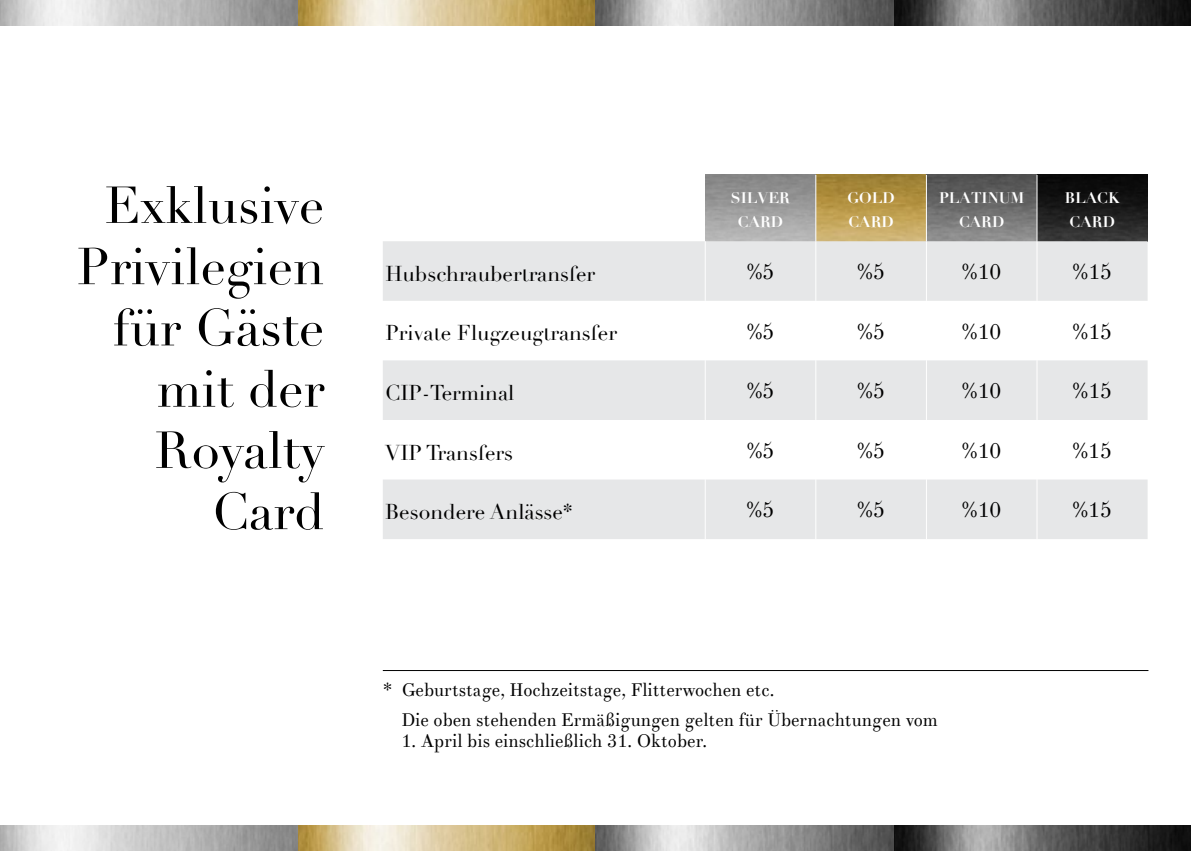
<style>
.page{position:relative;width:1191px;height:851px;background:#fff}
.page>*{position:absolute;margin:0;border:0;box-sizing:border-box;transform-origin:0 0}
.t1{font:51px/61.2px "Didot";color:#000;text-align:right}
.t2{font:21px "Didot";color:#000}
.t3{font:21px "Theano Didot";color:#000}
.t4{font:18px/30px "Theano Didot";color:#000}
.t5{font:700 15px/24px "Didot";color:#fff;text-align:center}
</style>
<div class="page">
<img style="left:0;top:0;width:1191px;height:26px">
<img style="left:0;top:825px;width:1191px;height:25px">
<img style="left:705px;top:175px;width:442px;height:66px">
<svg style="left:383px;top:241px;width:764px;height:298px;fill:#e6e7e8"></svg>
<hr style="left:815px;top:175px;width:1px;height:66px;background:#fff">
<hr style="left:926px;top:175px;width:1px;height:66px;background:#fff">
<hr style="left:1036px;top:175px;width:1px;height:66px;background:#fff">
<hr style="left:704px;top:241px;width:1px;height:60px;background:#fff">
<hr style="left:815px;top:241px;width:1px;height:60px;background:#fff">
<hr style="left:926px;top:241px;width:1px;height:60px;background:#fff">
<hr style="left:1036px;top:241px;width:1px;height:60px;background:#fff">
<hr style="left:704px;top:301px;width:1px;height:59px;background:#fff">
<hr style="left:815px;top:301px;width:1px;height:59px;background:#fff">
<hr style="left:926px;top:301px;width:1px;height:59px;background:#fff">
<hr style="left:1036px;top:301px;width:1px;height:59px;background:#fff">
<hr style="left:704px;top:360px;width:1px;height:60px;background:#fff">
<hr style="left:815px;top:360px;width:1px;height:60px;background:#fff">
<hr style="left:926px;top:360px;width:1px;height:60px;background:#fff">
<hr style="left:1036px;top:360px;width:1px;height:60px;background:#fff">
<hr style="left:704px;top:420px;width:1px;height:59px;background:#fff">
<hr style="left:815px;top:420px;width:1px;height:59px;background:#fff">
<hr style="left:926px;top:420px;width:1px;height:59px;background:#fff">
<hr style="left:1036px;top:420px;width:1px;height:59px;background:#fff">
<hr style="left:704px;top:479px;width:1px;height:60px;background:#fff">
<hr style="left:815px;top:479px;width:1px;height:60px;background:#fff">
<hr style="left:926px;top:479px;width:1px;height:60px;background:#fff">
<hr style="left:1036px;top:479px;width:1px;height:60px;background:#fff">
<hr style="left:383px;top:670px;width:765px;height:1px;background:#000">
<h1 class="t1" style="left:77px;top:176px;width:249px">Exklusive<br>Privilegien für Gäste mit der<br>Royalty<br>Card</h1>
<p class="t5" style="left:731px;top:186px;width:61px">SILVER<br>CARD</p>
<p class="t5" style="left:847px;top:186px;width:49px;text-align:left">GOLD<br>CARD</p>
<p class="t5" style="left:939px;top:186px;width:87px">PLATINUM<br>CARD</p>
<p class="t5" style="left:1064px;top:186px;width:56px">BLACK<br>CARD</p>
<p class="t2" style="left:385px;top:261px;width:211px">Hubschraubertransfer</p>
<p class="t3" style="left:746px;top:259px;width:29px">%5</p>
<p class="t3" style="left:857px;top:259px;width:29px">%5</p>
<p class="t3" style="left:962px;top:259px;width:41px">%10</p>
<p class="t3" style="left:1072px;top:259px;width:41px">%15</p>
<p class="t2" style="left:385px;top:320px;width:233px">Private Flugzeugtransfer</p>
<p class="t3" style="left:746px;top:318px;width:29px">%5</p>
<p class="t3" style="left:857px;top:318px;width:29px">%5</p>
<p class="t3" style="left:962px;top:318px;width:41px">%10</p>
<p class="t3" style="left:1072px;top:318px;width:41px">%15</p>
<p class="t2" style="left:385px;top:380px;width:131px">CIP-Terminal</p>
<p class="t3" style="left:746px;top:378px;width:29px">%5</p>
<p class="t3" style="left:857px;top:378px;width:29px">%5</p>
<p class="t3" style="left:962px;top:378px;width:41px">%10</p>
<p class="t3" style="left:1072px;top:378px;width:41px">%15</p>
<p class="t2" style="left:385px;top:439px;width:129px">VIP Transfers</p>
<p class="t3" style="left:746px;top:437px;width:29px">%5</p>
<p class="t3" style="left:857px;top:437px;width:29px">%5</p>
<p class="t3" style="left:962px;top:437px;width:41px">%10</p>
<p class="t3" style="left:1072px;top:437px;width:41px">%15</p>
<p class="t2" style="left:385px;top:499px;width:189px">Besondere Anlässe*</p>
<p class="t3" style="left:746px;top:497px;width:29px">%5</p>
<p class="t3" style="left:857px;top:497px;width:29px">%5</p>
<p class="t3" style="left:962px;top:497px;width:41px">%10</p>
<p class="t3" style="left:1072px;top:497px;width:41px">%15</p>
<p class="t4" style="left:401px;top:674px;width:538px;text-indent:-19px">* Geburtstage, Hochzeitstage, Flitterwochen etc.<br>Die oben stehenden Ermäßigungen gelten für Übernachtungen vom</p>
<p class="t4" style="left:401px;top:726px;width:307px">1. April bis einschließlich 31. Oktober.</p>
</div>
